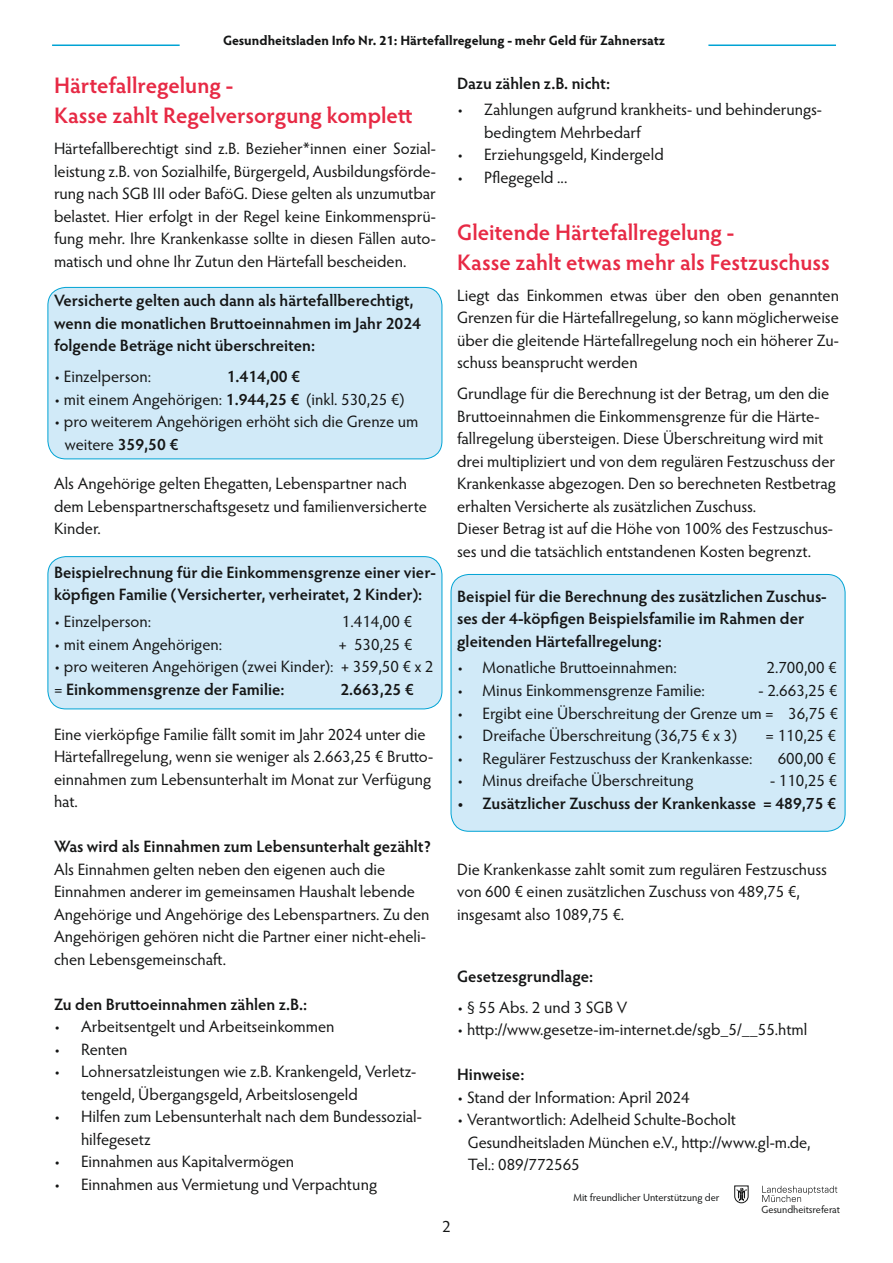
<style>
.page{position:relative;width:893px;height:1263px;background:#fff}
.page>*{position:absolute;margin:0;border:0;box-sizing:border-box;transform-origin:0 0}
.ZWÜS{font:600 22.5px "Hypatia Sans Pro";color:#e72a45}
._11-15{font:16.5px/22.5px "Hypatia Sans Pro";color:#151616}
.ZWÜS-2{font:16.5px/22.5px "Hypatia Sans Pro";color:#151616}
._11-15-2{font:600 16.5px/22.5px "Hypatia Sans Pro";color:#151616}
.t1{font:700 13.5px "Hypatia Sans Pro";color:#151616}
._11-15-3{font:10.5px "Hypatia Sans Pro";color:#151616}
.t2{font:10.35px "Hypatia Sans Pro";letter-spacing:-.005em;color:#151616}
.s1{font-weight:600}
.s2{font-weight:400}
</style>
<div class="page">
<hr style="left:52px;top:44px;width:128px;height:2px;background:#00a3d4">
<hr style="left:708px;top:44px;width:128px;height:2px;background:#00a3d4">
<div style="left:48px;top:287px;width:394px;height:172px;background:#d1eaf8;border-radius:18px"></div>
<div style="left:48px;top:287px;width:394px;height:172px;border:1px solid #00a3d4;border-radius:18px"></div>
<div style="left:451px;top:574px;width:394px;height:257px;background:#d1eaf8;border-radius:18px"></div>
<div style="left:451px;top:574px;width:394px;height:258px;border:1px solid #00a3d4;border-radius:18px"></div>
<div style="left:48px;top:557px;width:394px;height:152px;background:#d1eaf8;border-radius:18px"></div>
<div style="left:48px;top:556px;width:394px;height:153px;border:1px solid #00a3d4;border-radius:18px"></div>
<svg style="left:762px;top:1186px;width:75px;height:16px"></svg>
<svg style="left:734px;top:1186px;width:14px;height:17px"></svg>
<p class="t1" style="left:223px;top:31px;width:443px">Gesundheitsladen Info Nr. 21: Härtefallregelung - mehr Geld für Zahnersatz</p>
<p class="ZWÜS" style="left:54px;top:70px;width:181px">Härtefallregelung -</p>
<p class="ZWÜS" style="left:54px;top:100px;width:360px">Kasse zahlt Regelversorgung komplett</p>
<p class="ZWÜS-2" style="left:54px;top:137px;width:383px;text-align:justify">Härtefallberechtigt sind z.B. Bezieher*innen einer Sozial&shy;leistung z.B. von Sozialhilfe, Bürgergeld, Ausbildungsförde&shy;rung nach SGB III oder BaföG. Diese gelten als unzumutbar belastet. Hier erfolgt in der Regel keine Einkommensprü&shy;fung mehr. Ihre Krankenkasse sollte in diesen Fällen auto&shy;matisch und ohne Ihr Zutun den Härtefall bescheiden.</p>
<p class="_11-15-2" style="left:54px;top:288px;width:368px">Versicherte gelten auch dann als härtefallberechtigt, wenn die monatlichen Bruttoeinnahmen im Jahr 2024 folgende Beträge nicht überschreiten:</p>
<p class="_11-15" style="left:54px;top:365px;width:99px">• Einzelperson:</p>
<p class="_11-15-2" style="left:227px;top:364px;width:75px">1.414,00 €</p>
<p class="_11-15" style="left:54px;top:387px;width:352px">• mit einem Angehörigen: <span class="s1">1.944,25 €</span> (inkl. 530,25 €)</p>
<p class="_11-15" style="left:54px;top:410px;width:366px">• pro weiterem Angehörigen erhöht sich die Grenze um</p>
<p class="_11-15" style="left:65px;top:432px;width:115px">weitere <span class="s1">359,50 €</span></p>
<p class="_11-15" style="left:54px;top:472px;width:374px">Als Angehörige gelten Ehegatten, Lebenspartner nach dem Lebenspartnerschaftsgesetz und familienversicherte<br>Kinder.</p>
<p class="_11-15-2" style="left:54px;top:560px;width:383px">Beispielrechnung für die Einkommensgrenze einer vier&shy;köpfigen Familie (Versicherter, verheiratet, 2 Kinder):</p>
<p class="_11-15" style="left:54px;top:610px;width:99px">• Einzelperson:</p>
<p class="_11-15" style="left:342px;top:610px;width:72px">1.414,00 €</p>
<p class="_11-15" style="left:54px;top:632px;width:170px">• mit einem Angehörigen:</p>
<p class="_11-15" style="left:338px;top:632px;width:76px">+ 530,25 €</p>
<p class="_11-15" style="left:54px;top:655px;width:381px">• pro weiteren Angehörigen (zwei Kinder): + 359,50 € x 2</p>
<p class="_11-15-2" style="left:54px;top:677px;width:232px"><span class="s2">=</span> Einkommensgrenze der Familie:</p>
<p class="_11-15-2" style="left:340px;top:677px;width:75px">2.663,25 €</p>
<p class="_11-15" style="left:54px;top:722px;width:381px">Eine vierköpfige Familie fällt somit im Jahr 2024 unter die Härtefallregelung, wenn sie weniger als 2.663,25 € Brutto&shy;einnahmen zum Lebensunterhalt im Monat zur Verfügung hat.</p>
<p class="_11-15-2" style="left:54px;top:834px;width:379px">Was wird als Einnahmen zum Lebensunterhalt gezählt?</p>
<p class="_11-15" style="left:54px;top:857px;width:377px">Als Einnahmen gelten neben den eigenen auch die Einnahmen anderer im gemeinsamen Haushalt lebende Angehörige und Angehörige des Lebenspartners. Zu den Angehörigen gehören nicht die Partner einer nicht-eheli&shy;chen Lebensgemeinschaft.</p>
<p class="_11-15-2" style="left:54px;top:992px;width:255px">Zu den Bruttoeinnahmen zählen z.B.:</p>
<p class="ZWÜS-2" style="left:54px;top:1015px;width:282px">• Arbeitsentgelt und Arbeitseinkommen</p>
<p class="ZWÜS-2" style="left:54px;top:1037px;width:75px">• Renten</p>
<p class="ZWÜS-2" style="left:81px;top:1060px;width:337px;text-indent:-27px">• Lohnersatzleistungen wie z.B. Krankengeld, Verletz&shy;tengeld, Übergangsgeld, Arbeitslosengeld</p>
<p class="ZWÜS-2" style="left:81px;top:1105px;width:342px;text-indent:-27px">• Hilfen zum Lebensunterhalt nach dem Bundessozial&shy;hilfegesetz</p>
<p class="ZWÜS-2" style="left:54px;top:1150px;width:242px">• Einnahmen aus Kapitalvermögen</p>
<p class="ZWÜS-2" style="left:54px;top:1172px;width:325px">• Einnahmen aus Vermietung und Verpachtung</p>
<p class="_11-15-2" style="left:457px;top:71px;width:155px">Dazu zählen z.B. nicht:</p>
<p class="ZWÜS-2" style="left:484px;top:98px;width:339px;text-indent:-27px">• Zahlungen aufgrund krankheits- und behinderungs&shy;bedingtem Mehrbedarf</p>
<p class="ZWÜS-2" style="left:457px;top:143px;width:208px">• Erziehungsgeld, Kindergeld</p>
<p class="ZWÜS-2" style="left:457px;top:166px;width:112px">• Pflegegeld ...</p>
<p class="ZWÜS" style="left:457px;top:216px;width:279px">Gleitende Härtefallregelung -</p>
<p class="ZWÜS" style="left:457px;top:246px;width:374px">Kasse zahlt etwas mehr als Festzuschuss</p>
<p class="ZWÜS-2" style="left:457px;top:283px;width:383px;text-align:justify">Liegt das Einkommen etwas über den oben genannten Grenzen für die Härtefallregelung, so kann möglicherweise über die gleitende Härtefallregelung noch ein höherer Zu&shy;schuss beansprucht werden</p>
<p class="_11-15" style="left:457px;top:382px;width:380px">Grundlage für die Berechnung ist der Betrag, um den die Bruttoeinnahmen die Einkommensgrenze für die Härte&shy;fallregelung übersteigen. Diese Überschreitung wird mit drei multipliziert und von dem regulären Festzuschuss der Krankenkasse abgezogen. Den so berechneten Restbetrag erhalten Versicherte als zusätzlichen Zuschuss.</p>
<p class="_11-15" style="left:457px;top:517px;width:377px">Dieser Betrag ist auf die Höhe von 100% des Festzuschus&shy;ses und die tatsächlich entstandenen Kosten begrenzt.</p>
<p class="_11-15-2" style="left:457px;top:584px;width:371px">Beispiel für die Berechnung des zusätzlichen Zuschus&shy;ses der 4-köpfigen Beispielsfamilie im Rahmen der gleitenden Härtefallregelung:</p>
<p class="ZWÜS-2" style="left:457px;top:656px;width:221px">• Monatliche Bruttoeinnahmen:</p>
<p class="ZWÜS-2" style="left:766px;top:656px;width:72px">2.700,00 €</p>
<p class="ZWÜS-2" style="left:457px;top:679px;width:249px">• Minus Einkommensgrenze Familie:</p>
<p class="ZWÜS-2" style="left:759px;top:679px;width:80px">- 2.663,25 €</p>
<p class="ZWÜS-2" style="left:457px;top:701px;width:382px">• Ergibt eine Überschreitung der Grenze um = 36,75 €</p>
<p class="ZWÜS-2" style="left:457px;top:724px;width:281px">• Dreifache Überschreitung (36,75 € x 3)</p>
<p class="ZWÜS-2" style="left:765px;top:724px;width:72px">= 110,25 €</p>
<p class="ZWÜS-2" style="left:457px;top:746px;width:297px">• Regulärer Festzuschuss der Krankenkasse:</p>
<p class="ZWÜS-2" style="left:778px;top:746px;width:60px">600,00 €</p>
<p class="ZWÜS-2" style="left:457px;top:769px;width:238px">• Minus dreifache Überschreitung</p>
<p class="ZWÜS-2" style="left:770px;top:769px;width:68px">- 110,25 €</p>
<p class="_11-15-2" style="left:457px;top:791px;width:380px">• Zusätzlicher Zuschuss der Krankenkasse = 489,75 €</p>
<p class="_11-15" style="left:457px;top:857px;width:371px">Die Krankenkasse zahlt somit zum regulären Festzuschuss von 600 € einen zusätzlichen Zuschuss von 489,75 €, insgesamt also 1089,75 €.</p>
<p class="_11-15-2" style="left:457px;top:964px;width:138px">Gesetzesgrundlage:</p>
<p class="_11-15" style="left:457px;top:995px;width:172px">• § 55 Abs. 2 und 3 SGB V</p>
<p class="_11-15" style="left:457px;top:1018px;width:352px">• http://www.gesetze-im-internet.de/sgb_5/__55.html</p>
<p class="_11-15-2" style="left:457px;top:1063px;width:69px">Hinweise:</p>
<p class="_11-15" style="left:457px;top:1085px;width:234px">• Stand der Information: April 2024</p>
<p class="_11-15" style="left:457px;top:1108px;width:280px">• Verantwortlich: Adelheid Schulte-Bocholt</p>
<p class="_11-15" style="left:468px;top:1130px;width:344px">Gesundheitsladen München e.V., http://www.gl-m.de,</p>
<p class="_11-15" style="left:468px;top:1153px;width:113px">Tel.: 089/772565</p>
<p class="_11-15-3" style="left:573px;top:1191px;width:148px">Mit freundlicher Unterstützung der</p>
<p class="t2" style="left:761px;top:1202px;width:80px">Gesundheitsreferat</p>
<p class="ZWÜS-2" style="left:442px;top:1214px;width:10px">2</p>
</div>
